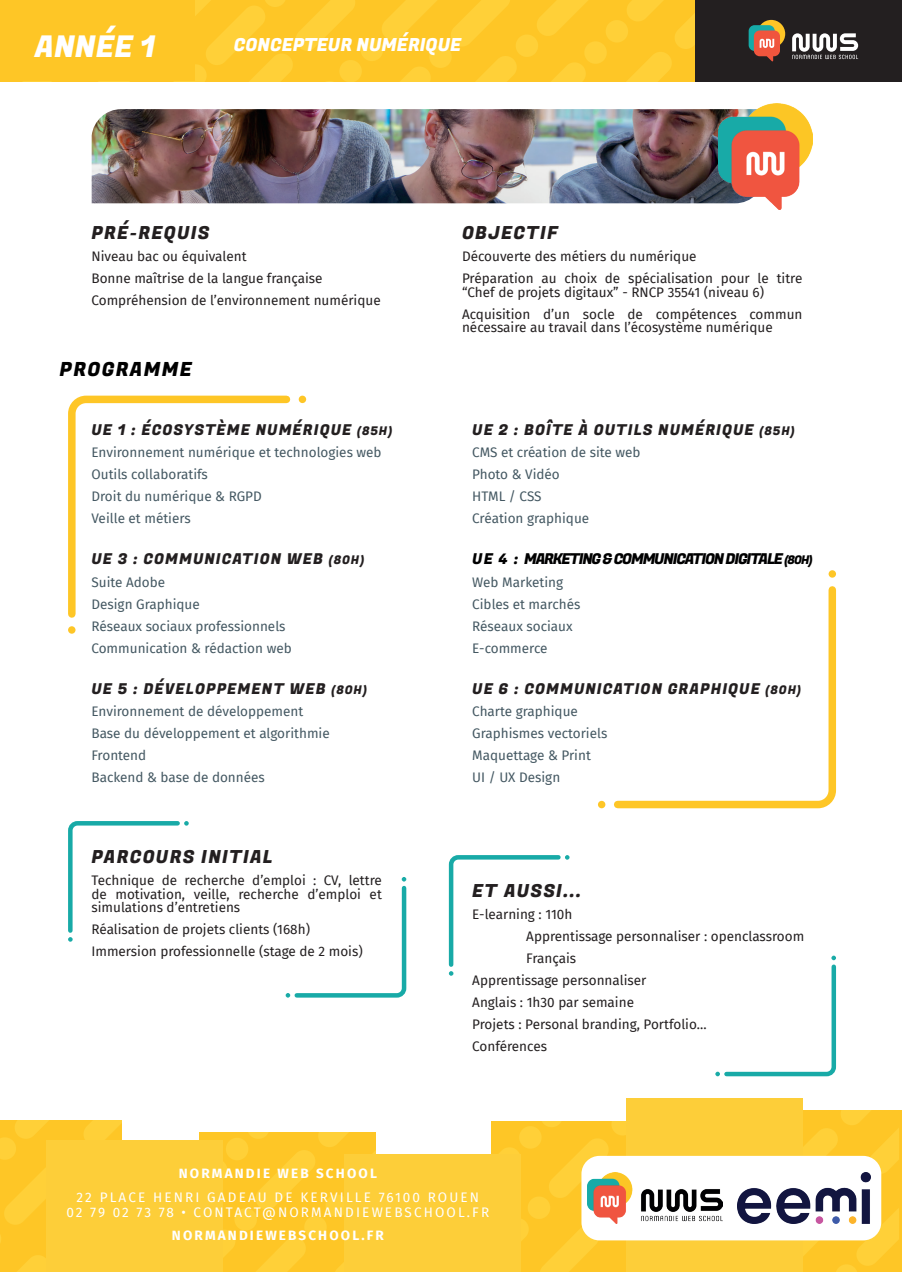
<style>
.page{position:relative;width:902px;height:1272px;background:#fff}
.page>*{position:absolute;margin:0;border:0;box-sizing:border-box;transform-origin:0 0}
.t1{font:30px "Fugaz One";color:#fff}
.t2{font:19.5px "Fugaz One";letter-spacing:.07em;color:#000}
.t3{font:18px "Fugaz One";letter-spacing:.07em;color:#231f20}
.t4{font:18px "Fugaz One";color:#fff}
.t5{font:15px "Fugaz One";letter-spacing:.07em;color:#231f20}
.t6{font:15px "Fugaz One";letter-spacing:-.08em;color:#000001}
.t7{font:13.5px/22px "Fira Sans";color:#231f20}
.t8{font:13.5px/22px "Fira Sans";color:#445862}
.t9{font:13.5px/15px "Fira Sans";letter-spacing:.16em;color:#fff;text-align:center}
.t10{font:700 13.5px "Fira Sans";letter-spacing:.16em;color:#fff}
.s1{font-size:12px}
</style>
<div class="page">
<svg style="left:194px;top:0;width:500px;height:81px;background:#fec92b"></svg>
<svg style="left:0;top:1120px;width:122px;height:151px;background:#fec92b"></svg>
<svg style="left:199px;top:1132px;width:176px;height:139px;background:#fec82a"></svg>
<svg style="left:491px;top:1121px;width:134px;height:150px;background:#fec82b"></svg>
<div style="left:782px;top:1110px;width:119px;height:161px;background:linear-gradient(to bottom,#fecb2f,#fec92b)"></div>
<svg style="left:802px;top:1110px;width:95px;height:161px;background:#fec92d"></svg>
<div style="left:46px;top:1140px;width:177px;height:131px;background:#fdce39"></div>
<div style="left:344px;top:1154px;width:177px;height:117px;background:#fdce39"></div>
<div style="left:625px;top:1098px;width:177px;height:173px;background:#fdce39"></div>
<div style="left:695px;top:0;width:206px;height:81px;background:#231f20"></div>
<div style="left:0;top:0;width:194px;height:81px;background:#fec626"></div>
<div style="left:757px;top:20px;width:28px;height:28px;background:#fec526;border-radius:50%"></div>
<div style="left:748px;top:25px;width:26px;height:26px;background:#16aba8;border-radius:6px"></div>
<svg style="left:792px;top:33px;width:66px;height:26px"></svg>
<svg style="left:753px;top:30px;width:27px;height:31px"></svg>
<img style="left:92px;top:109px;width:626px;height:94px">
<img style="left:718px;top:103px;width:94px;height:106px">
<svg style="left:68px;top:395px;width:223px;height:223px"></svg>
<svg style="left:614px;top:586px;width:223px;height:223px"></svg>
<div style="left:299px;top:395px;width:7px;height:8px;background:#fec627;border-radius:50%"></div>
<div style="left:598px;top:800px;width:7px;height:8px;background:#fec627;border-radius:50%"></div>
<div style="left:68px;top:626px;width:7px;height:7px;background:#fec627;border-radius:50%"></div>
<div style="left:828px;top:570px;width:8px;height:7px;background:#fec627;border-radius:50%"></div>
<svg style="left:68px;top:821px;width:121px;height:120px"></svg>
<svg style="left:448px;top:855px;width:121px;height:120px"></svg>
<svg style="left:285px;top:877px;width:122px;height:121px"></svg>
<svg style="left:715px;top:955px;width:122px;height:122px"></svg>
<div style="left:581px;top:1155px;width:300px;height:85px;background:#fff;border-radius:18px"></div>
<img style="left:737px;top:1172px;width:133px;height:51px">
<img style="left:587px;top:1172px;width:135px;height:51px">
<h1 class="t1" style="left:35px;top:25px;width:122px">ANNÉE 1</h1>
<h3 class="t4" style="left:234px;top:32px;width:229px">CONCEPTEUR NUMÉRIQUE</h3>
<h3 class="t3" style="left:91px;top:220px;width:119px">PRÉ-REQUIS</h3>
<p class="t7" style="left:91px;top:245px;width:291px">Niveau bac ou équivalent<br>Bonne maîtrise de la langue française<br>Compréhension de l’environnement numérique</p>
<h2 class="t2" style="left:60px;top:355px;width:134px">PROGRAMME</h2>
<p class="t5" style="left:91px;top:419px;width:302px">UE 1 : ÉCOSYSTÈME NUMÉRIQUE <span class="s1">(85H)</span></p>
<p class="t8" style="left:91px;top:440px;width:291px">Environnement numérique et technologies web<br>Outils collaboratifs<br>Droit du numérique &amp; RGPD<br>Veille et métiers</p>
<p class="t5" style="left:91px;top:549px;width:274px">UE 3 : COMMUNICATION WEB <span class="s1">(80H)</span></p>
<p class="t8" style="left:91px;top:570px;width:202px">Suite Adobe<br>Design Graphique<br>Réseaux sociaux professionnels<br>Communication &amp; rédaction web</p>
<p class="t5" style="left:91px;top:678px;width:277px">UE 5 : DÉVELOPPEMENT WEB <span class="s1">(80H)</span></p>
<p class="t8" style="left:91px;top:700px;width:240px">Environnement de développement<br>Base du développement et algorithmie<br>Frontend<br>Backend &amp; base de données</p>
<h3 class="t3" style="left:91px;top:844px;width:182px">PARCOURS INITIAL</h3>
<p class="t7" style="left:91px;top:873px;width:292px;line-height:13.5px;text-align:justify">Technique de recherche d’emploi : CV, lettre de motivation, veille, recherche d’emploi et simulations d’entretiens</p>
<p class="t7" style="left:91px;top:918px;width:273px">Réalisation de projets clients (168h)<br>Immersion professionnelle (stage de 2 mois)</p>
<h3 class="t3" style="left:462px;top:220px;width:97px">OBJECTIF</h3>
<p class="t7" style="left:462px;top:245px;width:342px">Découverte des métiers du numérique<br>Préparation au choix de spécialisation pour le titre</p>
<p class="t7" style="left:462px;top:281px;width:342px">“Chef de projets digitaux” - RNCP 35541 (niveau 6)<br>Acquisition d’un socle de compétences commun</p>
<p class="t7" style="left:462px;top:316px;width:312px">nécessaire au travail dans l’écosystème numérique</p>
<p class="t5" style="left:472px;top:419px;width:324px">UE 2 : BOÎTE À OUTILS NUMÉRIQUE <span class="s1">(85H)</span></p>
<p class="t8" style="left:472px;top:440px;width:170px">CMS et création de site web<br>Photo &amp; Vidéo<br>HTML / CSS<br>Création graphique</p>
<p class="t6" style="left:472px;top:549px;width:342px">UE 4 : MARKETING &amp; COMMUNICATION DIGITALE <span class="s1">(80H)</span></p>
<p class="t8" style="left:472px;top:570px;width:110px">Web Marketing<br>Cibles et marchés<br>Réseaux sociaux<br>E-commerce</p>
<p class="t5" style="left:472px;top:678px;width:330px">UE 6 : COMMUNICATION GRAPHIQUE <span class="s1">(80H)</span></p>
<p class="t8" style="left:472px;top:700px;width:137px">Charte graphique<br>Graphismes vectoriels<br>Maquettage &amp; Print<br>UI / UX Design</p>
<h3 class="t3" style="left:472px;top:878px;width:110px">ET AUSSI...</h3>
<p class="t7" style="left:472px;top:903px;width:102px">E-learning : 110h</p>
<p class="t7" style="left:526px;top:925px;width:279px">Apprentissage personnaliser : openclassroom</p>
<p class="t7" style="left:526px;top:947px;width:51px">Français</p>
<p class="t7" style="left:472px;top:969px;width:176px">Apprentissage personnaliser</p>
<p class="t7" style="left:472px;top:991px;width:163px">Anglais : 1h30 par semaine</p>
<p class="t7" style="left:472px;top:1013px;width:236px">Projets : Personal branding, Portfolio...</p>
<p class="t7" style="left:472px;top:1035px;width:76px">Conférences</p>
<p class="t10" style="left:179px;top:1162px;width:200px">NORMANDIE WEB SCHOOL</p>
<p class="t9" style="left:66px;top:1189px;width:424px">22 PLACE HENRI GADEAU DE KERVILLE 76100 ROUEN<br>02 79 02 73 78 • CONTACT@NORMANDIEWEBSCHOOL.FR</p>
<p class="t10" style="left:172px;top:1224px;width:213px">NORMANDIEWEBSCHOOL.FR</p>
</div>
